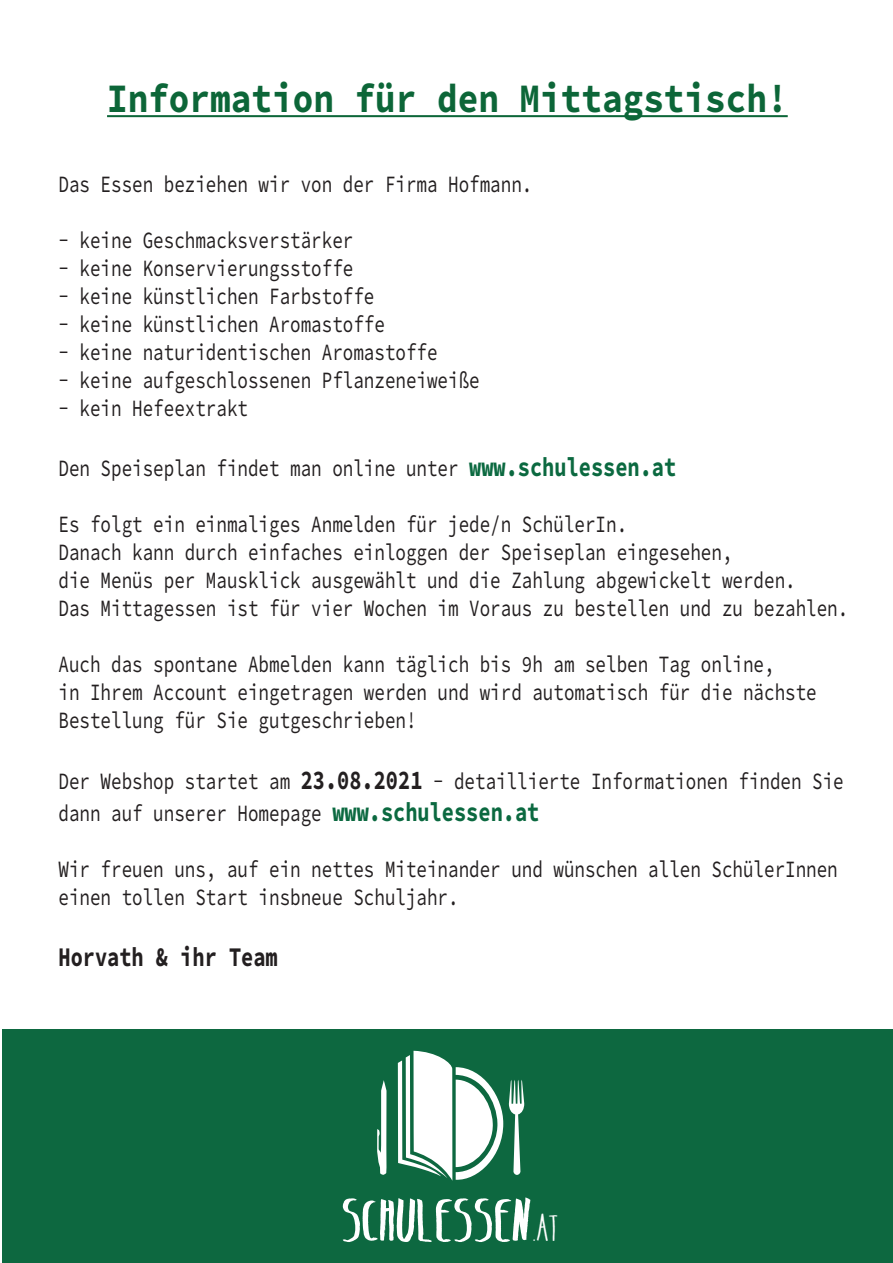
<style>
.page{position:relative;width:893px;height:1263px;background:#fff}
.page>*{position:absolute;margin:0;border:0;box-sizing:border-box;transform-origin:0 0}
.t1{font:700 60.6px "Belta";color:#fff}
.t2{font:40.5px "Source Code Variable";color:#0c6638;scale:.85 1}
.t3{font:27px "Source Code Variable";color:#231f20;scale:.75 1}
.t4{font:23.4px/28px "Source Code Variable";color:#231f20;scale:.75 1}
.s1{font-size:27px;color:#0b6940}
.s2{font-size:27px}
.s3{font-weight:300;font-size:38.25px}
.s4{font-weight:400;font-size:38.25px}
</style>
<div class="page">
<div style="left:2px;top:1029px;width:891px;height:234px;background:#0d6840"></div>
<hr style="left:107px;top:115px;width:681px;height:2px;background:#0c6638">
<svg style="left:509px;top:1080px;width:15px;height:95px"></svg>
<svg style="left:398px;top:1051px;width:105px;height:130px"></svg>
<svg style="left:377px;top:1080px;width:9px;height:95px"></svg>
<h2 class="t2" style="left:107px;top:69px;width:802px">Information für den Mittagstisch!</h2>
<p class="t4" style="left:59px;top:171px;width:633px">Das Essen beziehen wir von der Firma Hofmann.</p>
<p class="t4" style="left:59px;top:227px;width:395px">- keine Geschmacksverstärker</p>
<p class="t4" style="left:59px;top:255px;width:395px">- keine Konservierungsstoffe</p>
<p class="t4" style="left:59px;top:283px;width:423px">- keine künstlichen Farbstoffe</p>
<p class="t4" style="left:59px;top:311px;width:437px">- keine künstlichen Aromastoffe</p>
<p class="t4" style="left:59px;top:339px;width:507px">- keine naturidentischen Aromastoffe</p>
<p class="t4" style="left:59px;top:367px;width:563px">- keine aufgeschlossenen Pflanzeneiweiße</p>
<p class="t4" style="left:59px;top:395px;width:254px">- kein Hefeextrakt</p>
<p class="t4" style="left:59px;top:455px;width:825px">Den Speiseplan findet man online unter <span class="s1">www.schulessen.at</span></p>
<p class="t4" style="left:59px;top:511px;width:1055px">Es folgt ein einmaliges Anmelden für jede/n SchülerIn.<br>Danach kann durch einfaches einloggen der Speiseplan eingesehen,<br>die Menüs per Mausklick ausgewählt und die Zahlung abgewickelt werden.<br>Das Mittagessen ist für vier Wochen im Voraus zu bestellen und zu bezahlen.</p>
<p class="t4" style="left:59px;top:651px;width:1012px">Auch das spontane Abmelden kann täglich bis 9h am selben Tag online,<br>in Ihrem Account eingetragen werden und wird automatisch für die nächste<br>Bestellung für Sie gutgeschrieben!</p>
<p class="t4" style="left:59px;top:766px;width:1048px;line-height:32.4px">Der Webshop startet am <span class="s2">23.08.2021</span> - detaillierte Informationen finden Sie dann auf unserer Homepage <span class="s1">www.schulessen.at</span></p>
<p class="t4" style="left:59px;top:856px;width:1041px">Wir freuen uns, auf ein nettes Miteinander und wünschen allen SchülerInnen einen tollen Start insbneue Schuljahr.</p>
<p class="t3" style="left:59px;top:937px;width:294px">Horvath &amp; ihr Team</p>
<h1 class="t1" style="left:343px;top:1186px;width:219px">SCHULESSEN<span class="s3">.</span><span class="s4">at</span></h1>
</div>
